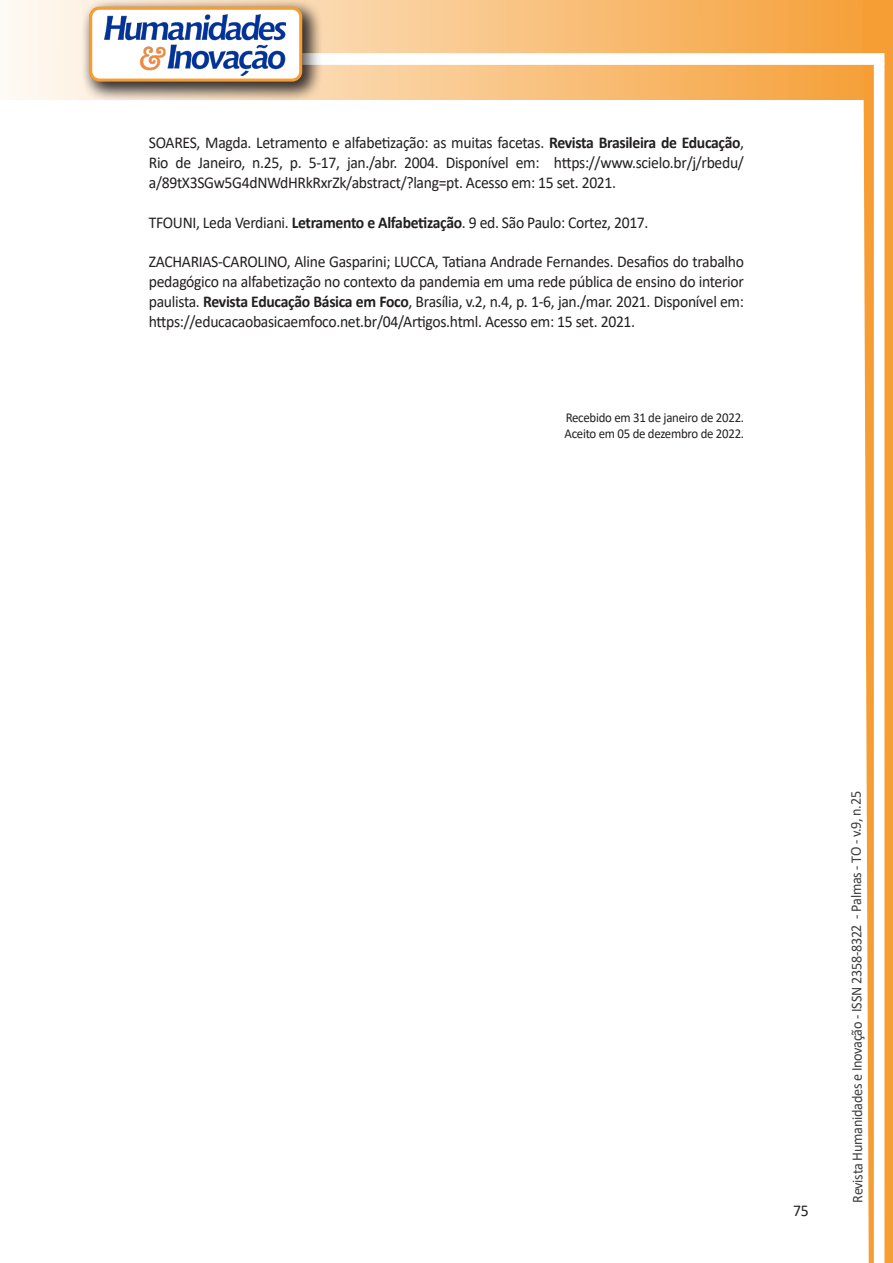
<style>
.page{position:relative;width:893px;height:1263px;background:#fff}
.page>*{position:absolute;margin:0;border:0;box-sizing:border-box;transform-origin:0 0}
.texto{font:16.5px/19.8px "Calibri";letter-spacing:-.02em;color:#231f20;text-align:justify;scale:.95 1}
.t1{font:15px "Calibri";letter-spacing:-.025em;color:#3e3e3f;scale:.95 1}
.texto-2{font:13.5px "Calibri";letter-spacing:-.02em;color:#231f20;scale:.95 1}
.s1{font-weight:700}
</style>
<div class="page">
<svg style="left:5px;top:0;width:858px;height:100px;background:#f9c484"></svg>
<div style="left:302px;top:53px;width:582px;height:12px;background:#fff;border:2px solid #fff"></div>
<svg style="left:863px;top:0;width:30px;height:1263px"></svg>
<div style="left:81px;top:0;width:241px;height:102px;background:#231f20;opacity:.75"></div>
<svg style="left:91px;top:8px;width:210px;height:72px"></svg>
<div style="left:89px;top:7px;width:213px;height:75px;border:3px solid #f69e34;border-radius:9px"></div>
<p class="texto" style="left:149px;top:133px;width:628px">SOARES, Magda. Letramento e alfabetização: as muitas facetas. <span class="s1">Revista Brasileira de Educação</span>, Rio de Janeiro, n.25, p. 5-17, jan./abr. 2004. Disponível em: https://www.scielo.br/j/rbedu/ a/89tX3SGw5G4dNWdHRkRxrZk/abstract/?lang=pt. Acesso em: 15 set. 2021.</p>
<p class="texto" style="left:149px;top:212px;width:527px">TFOUNI, Leda Verdiani. <span class="s1">Letramento e Alfabetização</span>. 9 ed. São Paulo: Cortez, 2017.</p>
<p class="texto" style="left:149px;top:251px;width:628px">ZACHARIAS-CAROLINO, Aline Gasparini; LUCCA, Tatiana Andrade Fernandes. Desafios do trabalho pedagógico na alfabetização no contexto da pandemia em uma rede pública de ensino do interior paulista. <span class="s1">Revista Educação Básica em Foco</span>, Brasília, v.2, n.4, p. 1-6, jan./mar. 2021. Disponível em: https://educacaobasicaemfoco.net.br/04/Artigos.html. Acesso em: 15 set. 2021.</p>
<p class="texto-2" style="left:566px;top:408px;width:189px">Recebido em 31 de janeiro de 2022.</p>
<p class="texto-2" style="left:565px;top:424px;width:190px">Aceito em 05 de dezembro de 2022.</p>
<p class="texto" style="left:793px;top:1200px;width:18px">75</p>
<p class="t1" style="left:846px;top:1203px;width:435px;rotate:-90deg">Revista Humanidades e Inovação - ISSN 2358-8322 - Palmas - TO - v.9, n.25</p>
</div>
